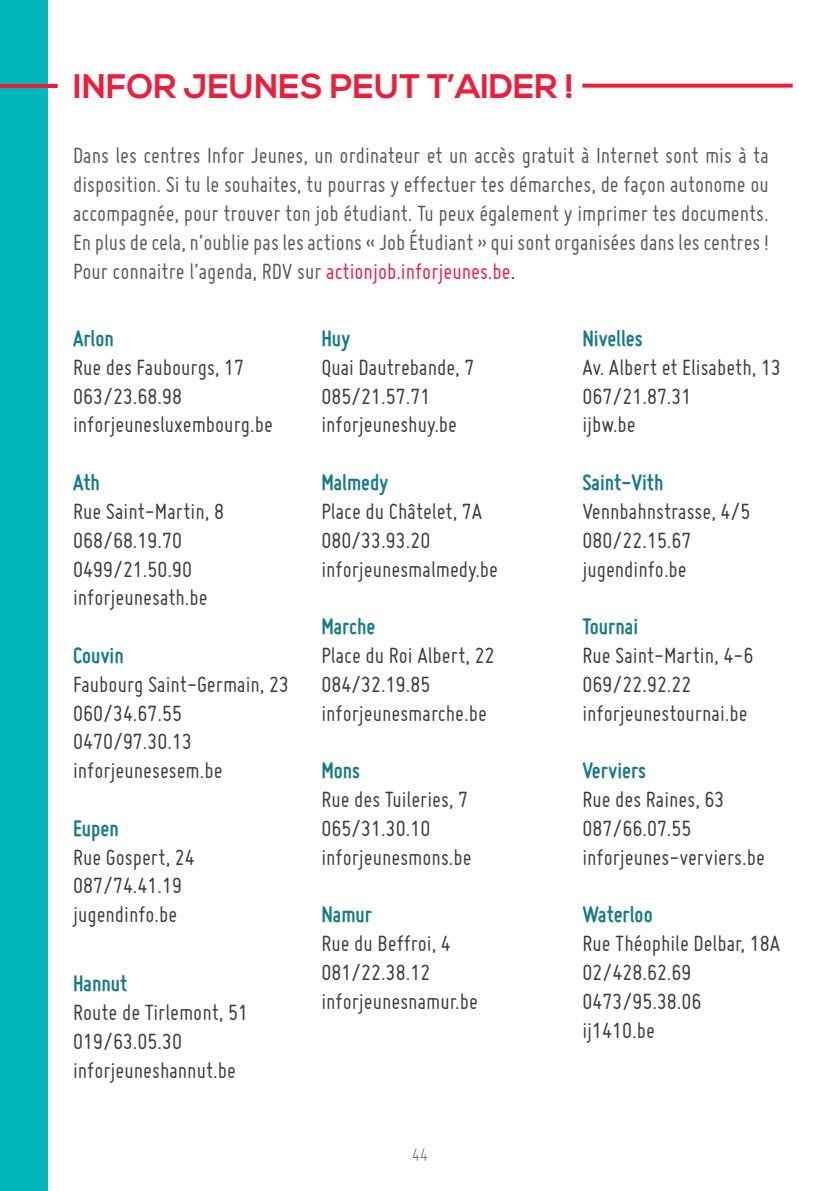
<style>
.page{position:relative;width:840px;height:1191px;background:#fff}
.page>*{position:absolute;margin:0;border:0;box-sizing:border-box;transform-origin:0 0}
.t1{font:700 34px "Nexa";color:#eb1f3c}
.t2{font:24px/28.8px "Miso";color:#383c3f}
.t3{font:24px/28.8px "Miso";color:#57585a;text-align:justify}
.t4{font:700 24px "Miso";color:#1a7b84}
.t5{font:300 20px "Miso";color:#57585a}
.s1{color:#eb1d3a}
.s2{color:#231f20}
</style>
<div class="page">
<div style="left:0;top:0;width:47px;height:1191px;background:#00b7bc"></div>
<svg style="left:582px;top:84px;width:210px;height:4px"></svg>
<svg style="left:0;top:84px;width:57px;height:4px"></svg>
<h1 class="t1" style="left:73px;top:66px;width:502px">INFOR JEUNES PEUT T’AIDER !</h1>
<p class="t3" style="left:73px;top:141px;width:697px">Dans les centres Infor Jeunes, un ordinateur et un accès gratuit à Internet sont mis à ta disposition. Si tu le souhaites, tu pourras y effectuer tes démarches, de façon autonome ou accompagnée, pour trouver ton job étudiant. Tu peux également y imprimer tes documents.<br>En plus de cela, n’oublie pas les actions « Job Étudiant » qui sont organisées dans les centres!<br>Pour connaitre l’agenda, RDV sur <span class="s1">actionjob.inforjeunes.be</span><span class="s2">.</span></p>
<p class="t4" style="left:73px;top:325px;width:42px">Arlon</p>
<p class="t2" style="left:73px;top:352px;width:201px">Rue des Faubourgs, 17<br>063/23.68.98 inforjeunesluxembourg.be</p>
<p class="t4" style="left:73px;top:469px;width:28px">Ath</p>
<p class="t2" style="left:73px;top:496px;width:152px">Rue Saint-Martin, 8<br>068/68.19.70<br>0499/21.50.90 inforjeunesath.be</p>
<p class="t4" style="left:73px;top:641px;width:52px">Couvin</p>
<p class="t2" style="left:73px;top:669px;width:217px">Faubourg Saint-Germain, 23<br>060/34.67.55<br>0470/97.30.13 inforjeunesesem.be</p>
<p class="t4" style="left:73px;top:814px;width:47px">Eupen</p>
<p class="t2" style="left:73px;top:842px;width:123px">Rue Gospert, 24<br>087/74.41.19 jugendinfo.be</p>
<p class="t4" style="left:73px;top:970px;width:56px">Hannut</p>
<p class="t2" style="left:73px;top:997px;width:176px">Route de Tirlemont, 51<br>019/63.05.30 inforjeuneshannut.be</p>
<p class="t4" style="left:321px;top:325px;width:30px">Huy</p>
<p class="t2" style="left:321px;top:352px;width:154px">Quai Dautrebande, 7<br>085/21.57.71 inforjeuneshuy.be</p>
<p class="t4" style="left:321px;top:469px;width:68px">Malmedy</p>
<p class="t2" style="left:321px;top:496px;width:178px">Place du Châtelet, 7A<br>080/33.93.20 inforjeunesmalmedy.be</p>
<p class="t4" style="left:321px;top:613px;width:55px">Marche</p>
<p class="t2" style="left:321px;top:640px;width:175px">Place du Roi Albert, 22<br>084/32.19.85 inforjeunesmarche.be</p>
<p class="t4" style="left:321px;top:757px;width:40px">Mons</p>
<p class="t2" style="left:321px;top:784px;width:152px">Rue des Tuileries, 7<br>065/31.30.10 inforjeunesmons.be</p>
<p class="t4" style="left:321px;top:901px;width:52px">Namur</p>
<p class="t2" style="left:321px;top:928px;width:158px">Rue du Beffroi, 4<br>081/22.38.12 inforjeunesnamur.be</p>
<p class="t5" style="left:411px;top:1143px;width:18px">44</p>
<p class="t4" style="left:582px;top:325px;width:62px">Nivelles</p>
<p class="t2" style="left:582px;top:352px;width:200px">Av. Albert et Elisabeth, 13<br>067/21.87.31<br>ijbw.be</p>
<p class="t4" style="left:582px;top:469px;width:82px">Saint-Vith</p>
<p class="t2" style="left:582px;top:496px;width:169px">Vennbahnstrasse, 4/5<br>080/22.15.67 jugendinfo.be</p>
<p class="t4" style="left:582px;top:613px;width:57px">Tournai</p>
<p class="t2" style="left:582px;top:640px;width:172px">Rue Saint-Martin, 4-6<br>069/22.92.22 inforjeunestournai.be</p>
<p class="t4" style="left:582px;top:757px;width:65px">Verviers</p>
<p class="t2" style="left:582px;top:784px;width:184px">Rue des Raines, 63<br>087/66.07.55 inforjeunes-verviers.be</p>
<p class="t4" style="left:582px;top:901px;width:72px">Waterloo</p>
<p class="t2" style="left:582px;top:928px;width:199px">Rue Théophile Delbar, 18A<br>02/428.62.69<br>0473/95.38.06 ij1410.be</p>
</div>
